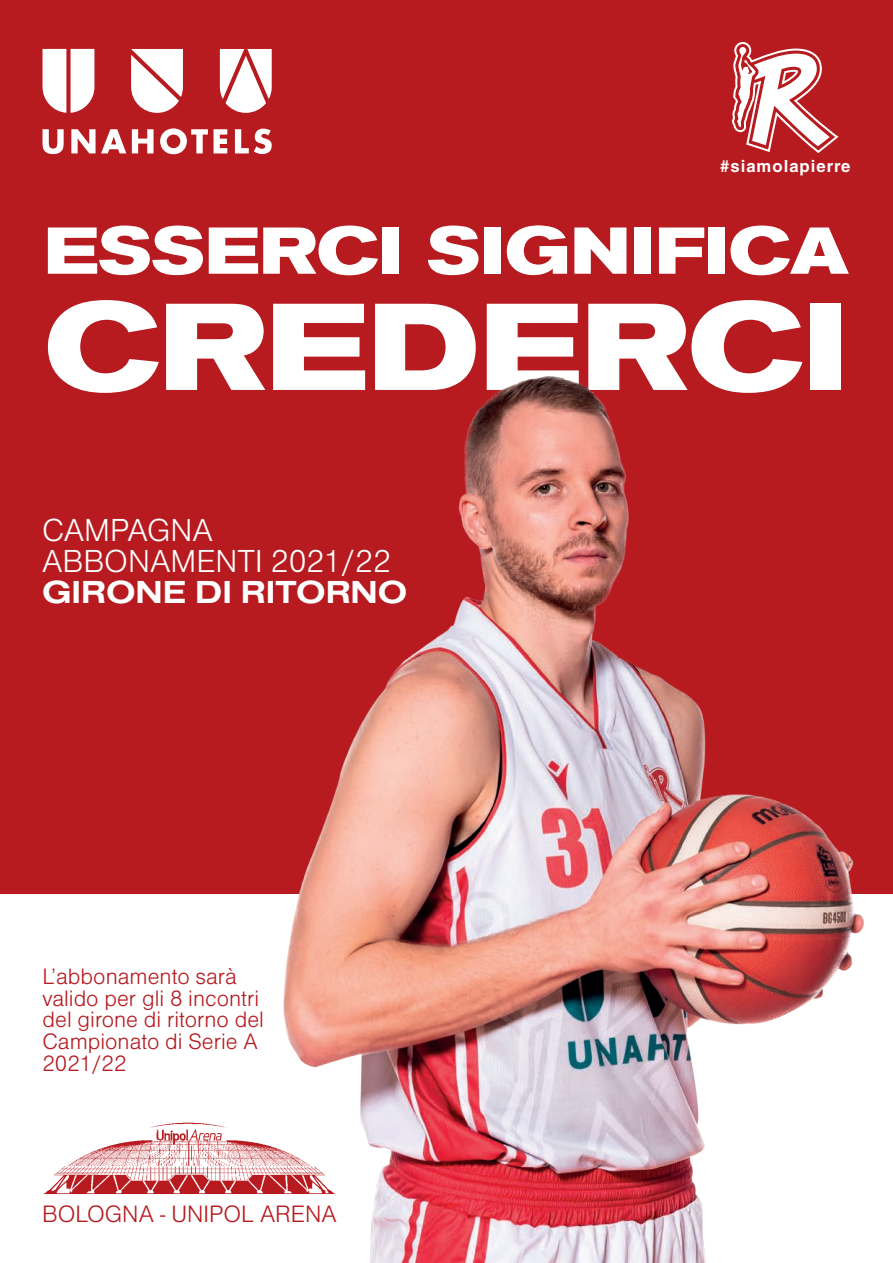
<style>
.page{position:relative;width:893px;height:1263px;background:#fff}
.page>*{position:absolute;margin:0;border:0;box-sizing:border-box;transform-origin:0 0}
.t1{font:700 expanded 122.1px "Akzidenz Grotesk BQ";color:#fff}
.t2{font:700 expanded 65.4px "Akzidenz Grotesk BQ";color:#fff}
.t3{font:33px "Nimbus Sans DOT Ligh";color:#fff}
.t4{font:33px "Nimbus Sans DOT Bold Exte";color:#fff}
.t5{font:24.6px "Nimbus Sans DOT Ligh";color:#b71a1f}
.t6{font:23.1px/21.8px "Nimbus Sans DOT Ligh";color:#b71a1f}
.t7{font:700 16.65px "Helvetica LT Std";letter-spacing:.06em;color:#fff}
</style>
<div class="page">
<div style="left:0;top:0;width:893px;height:893px;background:#b71a1f"></div>
<img style="left:237px;top:376px;width:648px;height:887px">
<svg style="left:732px;top:42px;width:106px;height:111px"></svg>
<img style="left:43px;top:1114px;width:294px;height:80px">
<svg style="left:43px;top:129px;width:21px;height:25px"></svg>
<svg style="left:71px;top:129px;width:55px;height:24px"></svg>
<svg style="left:132px;top:129px;width:22px;height:24px"></svg>
<svg style="left:160px;top:128px;width:48px;height:26px"></svg>
<svg style="left:214px;top:129px;width:13px;height:24px"></svg>
<svg style="left:235px;top:129px;width:37px;height:25px"></svg>
<svg style="left:131px;top:49px;width:52px;height:64px;background:#f2d6d7"></svg>
<svg style="left:43px;top:49px;width:51px;height:64px;background:#f3d9da"></svg>
<svg style="left:220px;top:49px;width:52px;height:64px"></svg>
<p class="t7" style="left:720px;top:156px;width:132px">#siamolapierre</p>
<p class="t2" style="left:44px;top:213px;width:806px">ESSERCI SIGNIFICA</p>
<p class="t1" style="left:44px;top:277px;width:805px">CREDERCI</p>
<p class="t3" style="left:42px;top:512px;width:172px">CAMPAGNA</p>
<p class="t3" style="left:42px;top:543px;width:350px">ABBONAMENTI 2021/22</p>
<p class="t4" style="left:42px;top:573px;width:367px">GIRONE DI RITORNO</p>
<p class="t6" style="left:43px;top:966px;width:223px">L’abbonamento sarà valido per gli 8 incontri del girone di ritorno del<br>Campionato di Serie A<br>2021/22</p>
<p class="t5" style="left:42px;top:1200px;width:296px">BOLOGNA - UNIPOL ARENA</p>
</div>
